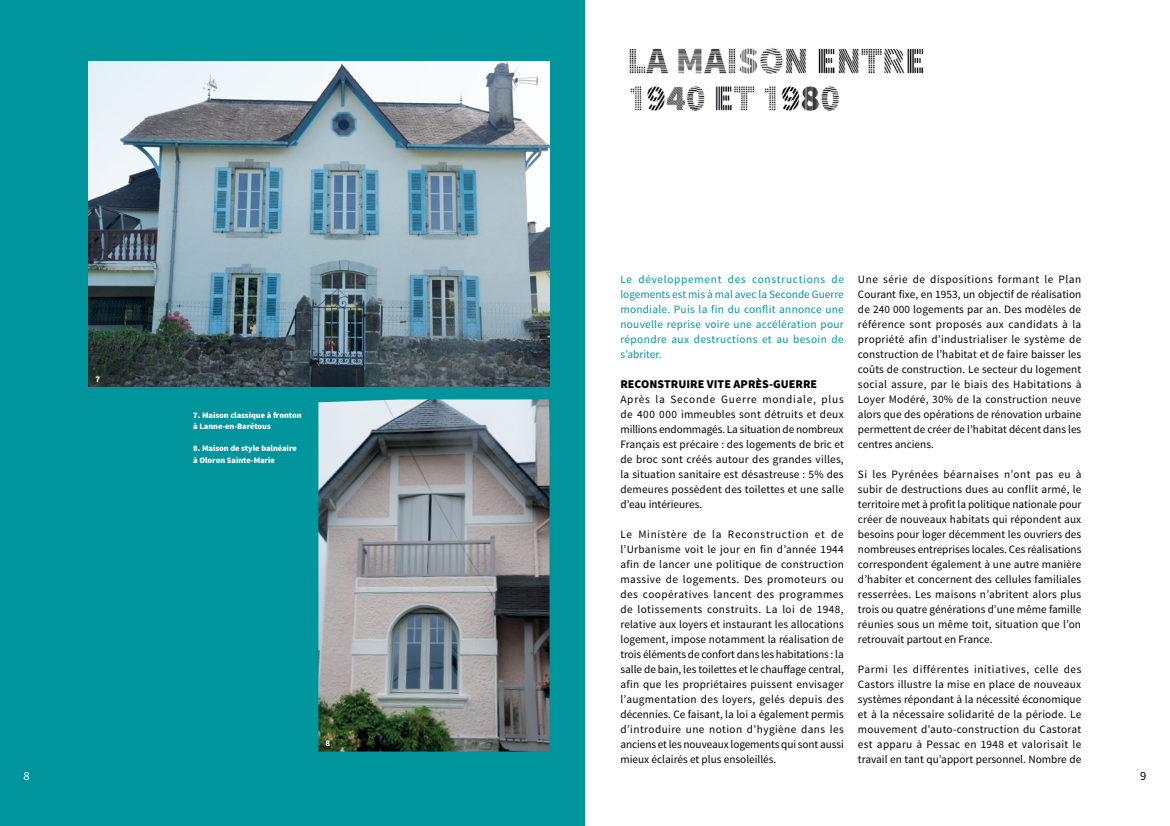
<style>
.page{position:relative;width:1170px;height:826px;background:#fff}
.page>*{position:absolute;margin:0;border:0;box-sizing:border-box;transform-origin:0 0}
.t1{font:12.5px "Source Sans Pro";color:#fff}
.t2{font:12.5px "Source Sans Pro";color:#000}
.t3{font:900 11.88px "Source Sans Pro";letter-spacing:.005em;color:#000}
.t4{font:11.25px/15px "Source Sans Pro";color:#000;text-align:justify}
.t5{font:11.25px/15px "Source Sans Pro";letter-spacing:.035em;color:#00949c;text-align:justify}
.t6{font:900 8.75px "Source Sans Pro";color:#fff}
.t7{font:900 8.38px/11.2px "Source Sans Pro";letter-spacing:-.005em;color:#fff}
</style>
<div class="page">
<div style="left:0;top:0;width:585px;height:826px;background:#00949c"></div>
<img style="left:629px;top:47px;width:295px;height:27px">
<img style="left:630px;top:85px;width:210px;height:26px">
<img style="left:318px;top:399px;width:231px;height:352px">
<img style="left:89px;top:61px;width:460px;height:325px">
<p class="t6" style="left:95px;top:373px;width:6px">7</p>
<p class="t7" style="left:193px;top:409px;width:110px">7. Maison classique à fronton à Lanne-en-Barétous</p>
<p class="t7" style="left:193px;top:443px;width:105px">8. Maison de style balnéaire à Oloron Sainte-Marie</p>
<p class="t6" style="left:325px;top:737px;width:6px">8</p>
<p class="t5" style="left:620px;top:272px;width:225px">Le développement des constructions de logements est mis à mal avec la Seconde Guerre mondiale. Puis la fin du conflit annonce une nouvelle reprise voire une accélération pour répondre aux destructions et au besoin de s’abriter.</p>
<p class="t3" style="left:620px;top:376px;width:198px">Reconstruire vite après-guerre</p>
<p class="t4" style="left:620px;top:392px;width:225px">Après la Seconde Guerre mondiale, plus de 400 000 immeubles sont détruits et deux millions endommagés. La situation de nombreux Français est précaire : des logements de bric et de broc sont créés autour des grandes villes, la situation sanitaire est désastreuse : 5% des demeures possèdent des toilettes et une salle d’eau intérieures.</p>
<p class="t4" style="left:620px;top:527px;width:225px">Le Ministère de la Reconstruction et de l’Urbanisme voit le jour en fin d’année 1944 afin de lancer une politique de construction massive de logements. Des promoteurs ou des coopératives lancent des programmes de lotissements construits. La loi de 1948, relative aux loyers et instaurant les allocations logement, impose notamment la réalisation de trois éléments de confort dans les habitations : la salle de bain, les toilettes et le chauffage central, afin que les propriétaires puissent envisager l’augmentation des loyers, gelés depuis des décennies. Ce faisant, la loi a également permis d’introduire une notion d’hygiène dans les anciens et les nouveaux logements qui sont aussi mieux éclairés et plus ensoleillés.</p>
<p class="t4" style="left:857px;top:272px;width:225px">Une série de dispositions formant le Plan Courant fixe, en 1953, un objectif de réalisation de 240 000 logements par an. Des modèles de référence sont proposés aux candidats à la propriété afin d’industrialiser le système de construction de l’habitat et de faire baisser les coûts de construction. Le secteur du logement social assure, par le biais des Habitations à Loyer Modéré, 30% de la construction neuve alors que des opérations de rénovation urbaine permettent de créer de l’habitat décent dans les centres anciens.</p>
<p class="t4" style="left:857px;top:467px;width:225px">Si les Pyrénées béarnaises n’ont pas eu à subir de destructions dues au conflit armé, le territoire met à profit la politique nationale pour créer de nouveaux habitats qui répondent aux besoins pour loger décemment les ouvriers des nombreuses entreprises locales. Ces réalisations correspondent également à une autre manière d’habiter et concernent des cellules familiales resserrées. Les maisons n’abritent alors plus trois ou quatre générations d’une même famille réunies sous un même toit, situation que l’on retrouvait partout en France.</p>
<p class="t4" style="left:857px;top:662px;width:225px">Parmi les différentes initiatives, celle des Castors illustre la mise en place de nouveaux systèmes répondant à la nécessité économique et à la nécessaire solidarité de la période. Le mouvement d’auto-construction du Castorat est apparu à Pessac en 1948 et valorisait le travail en tant qu’apport personnel. Nombre de</p>
<p class="t1" style="left:23px;top:768px;width:8px">8</p>
<p class="t2" style="left:1140px;top:768px;width:8px">9</p>
</div>
